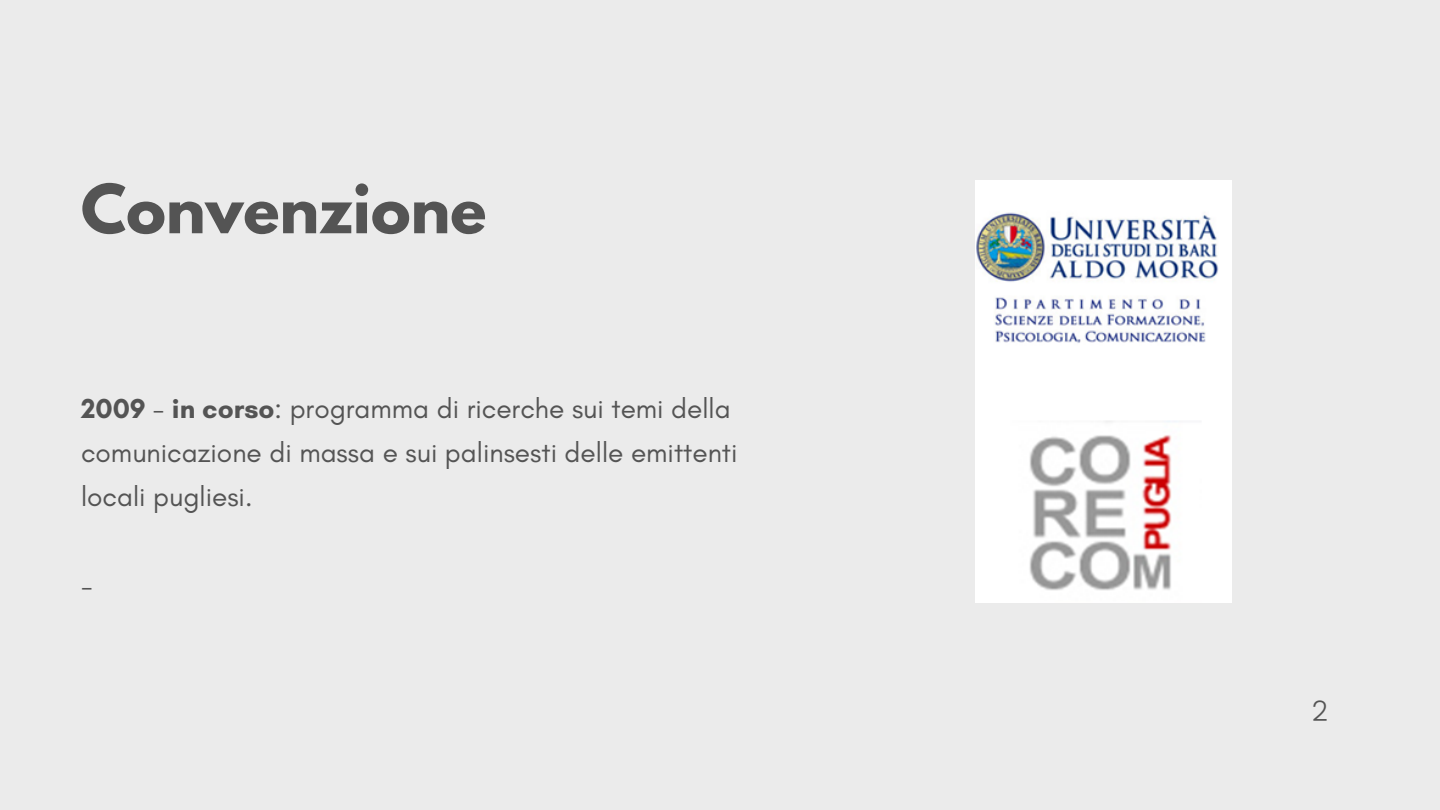
<style>
.page{position:relative;width:1440px;height:810px;background:#ebebeb}
.page>*{position:absolute;margin:0;border:0;box-sizing:border-box;transform-origin:0 0}
.t1{font:700 60px "League Spartan";color:#545454}
.t2{font:28px/44.2px "Glacial Indifference";color:#545454}
.t3{font:300 28px "Poppins";color:#545454}
.s1{font-weight:700}
</style>
<div class="page">
<img style="left:976px;top:181px;width:255px;height:421px">
<p class="t1" style="left:81px;top:179px;width:407px">Convenzione</p>
<p class="t2" style="left:81px;top:386px;width:658px"><span class="s1">2009</span> - <span class="s1">in corso</span>: programma di ricerche sui temi della comunicazione di massa e sui palinsesti delle emittenti locali pugliesi.</p>
<p class="t2" style="left:81px;top:563px;width:13px">-</p>
<p class="t3" style="left:1312px;top:695px;width:18px">2</p>
</div>
